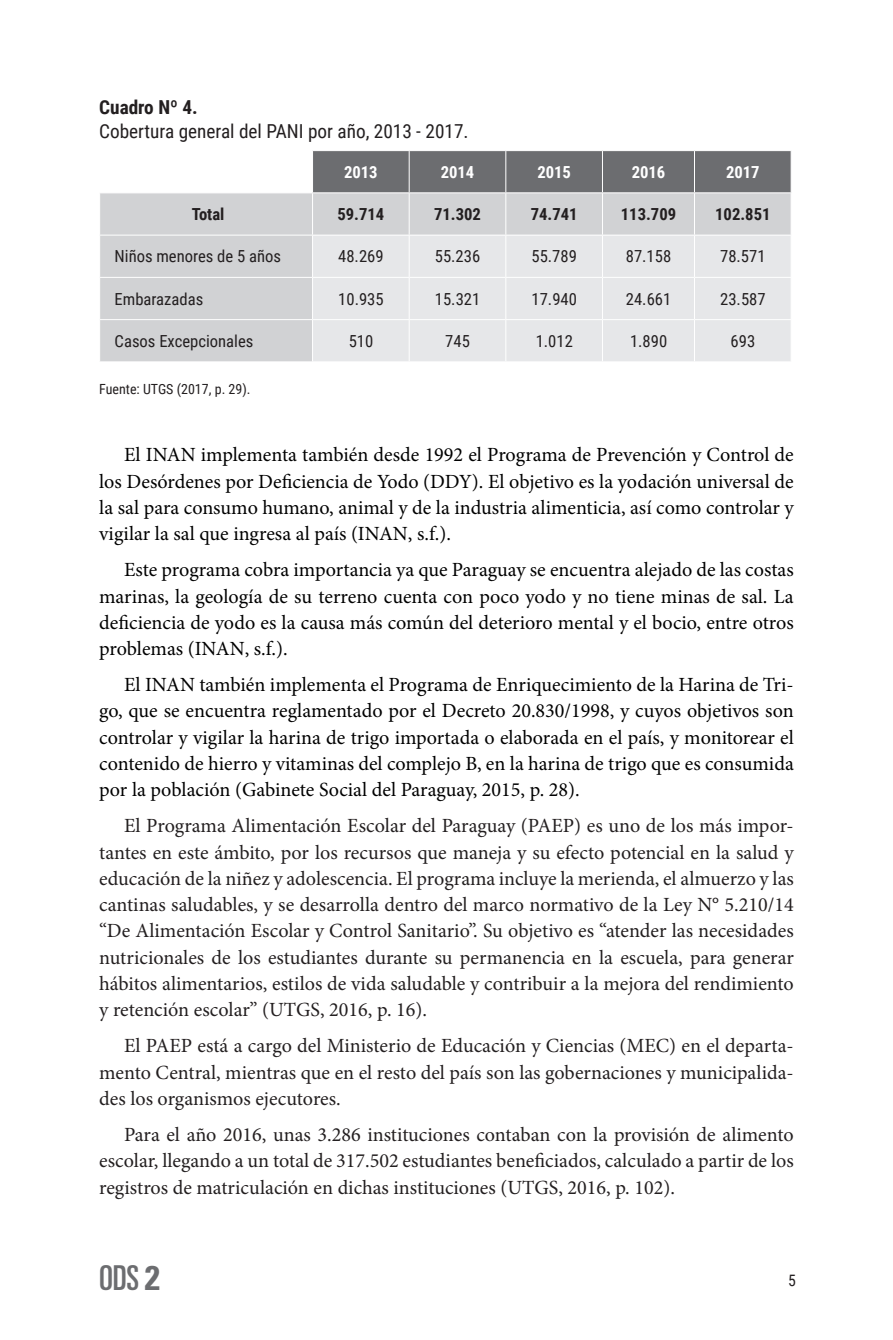
<style>
.page{position:relative;width:893px;height:1340px;background:#fff}
.page>*{position:absolute;margin:0;border:0;box-sizing:border-box;transform-origin:0 0}
.t1{font:ultra-condensed 34.3px "Univers";color:#6c6d70}
.t2{font:20.12px/26.2px "Minion Pro";color:#231f20;text-align:justify}
.t3{font:20.12px/26.2px "Minion Pro";color:#000001;text-align:justify}
.t4{font:19.25px "Roboto Condensed";color:#231f20}
.t5{font:700 19.25px "Roboto Condensed";color:#231f20}
.t6{font:16.62px "Roboto Condensed";color:#231f20}
.t7{font:700 16.62px "Roboto Condensed";color:#231f20}
.t8{font:700 16.62px "Roboto Condensed";color:#fff}
.t9{font:15.75px "Roboto Condensed";color:#231f20}
.t10{font:14px "Roboto Condensed";color:#231f20}
.s1{font-weight:700;font-stretch:condensed}
</style>
<div class="page">
<div style="left:313px;top:151px;width:478px;height:41px;background:#6c6d70"></div>
<div style="left:100px;top:193px;width:691px;height:168px;background:#d1d2d4"></div>
<div style="left:313px;top:236px;width:478px;height:125px;background:#e6e7e9"></div>
<hr style="left:409px;top:151px;width:1px;height:41px;background:#fff">
<hr style="left:505px;top:151px;width:1px;height:41px;background:#fff">
<hr style="left:602px;top:151px;width:1px;height:41px;background:#fff">
<hr style="left:694px;top:151px;width:1px;height:41px;background:#fff">
<hr style="left:312px;top:193px;width:1px;height:42px;background:#fff">
<hr style="left:409px;top:193px;width:1px;height:42px;background:#fff">
<hr style="left:505px;top:193px;width:1px;height:42px;background:#fff">
<hr style="left:602px;top:193px;width:1px;height:42px;background:#fff">
<hr style="left:694px;top:193px;width:1px;height:42px;background:#fff">
<hr style="left:99px;top:235px;width:214px;height:1px;background:#fff">
<hr style="left:313px;top:235px;width:96px;height:1px;background:#fff">
<hr style="left:312px;top:235px;width:1px;height:42px;background:#fff">
<hr style="left:409px;top:235px;width:97px;height:1px;background:#fff">
<hr style="left:409px;top:235px;width:1px;height:42px;background:#fff">
<hr style="left:506px;top:235px;width:96px;height:1px;background:#fff">
<hr style="left:505px;top:235px;width:1px;height:42px;background:#fff">
<hr style="left:602px;top:235px;width:92px;height:1px;background:#fff">
<hr style="left:602px;top:235px;width:1px;height:42px;background:#fff">
<hr style="left:694px;top:235px;width:98px;height:1px;background:#fff">
<hr style="left:694px;top:235px;width:1px;height:42px;background:#fff">
<hr style="left:99px;top:277px;width:214px;height:1px;background:#fff">
<hr style="left:313px;top:277px;width:96px;height:1px;background:#fff">
<hr style="left:312px;top:278px;width:1px;height:41px;background:#fff">
<hr style="left:409px;top:277px;width:97px;height:1px;background:#fff">
<hr style="left:409px;top:278px;width:1px;height:41px;background:#fff">
<hr style="left:506px;top:277px;width:96px;height:1px;background:#fff">
<hr style="left:505px;top:278px;width:1px;height:41px;background:#fff">
<hr style="left:602px;top:277px;width:92px;height:1px;background:#fff">
<hr style="left:602px;top:278px;width:1px;height:41px;background:#fff">
<hr style="left:694px;top:277px;width:98px;height:1px;background:#fff">
<hr style="left:694px;top:278px;width:1px;height:41px;background:#fff">
<hr style="left:99px;top:319px;width:214px;height:1px;background:#fff">
<hr style="left:313px;top:319px;width:96px;height:1px;background:#fff">
<hr style="left:312px;top:320px;width:1px;height:41px;background:#fff">
<hr style="left:409px;top:319px;width:97px;height:1px;background:#fff">
<hr style="left:409px;top:320px;width:1px;height:41px;background:#fff">
<hr style="left:506px;top:319px;width:96px;height:1px;background:#fff">
<hr style="left:505px;top:320px;width:1px;height:41px;background:#fff">
<hr style="left:602px;top:319px;width:92px;height:1px;background:#fff">
<hr style="left:602px;top:320px;width:1px;height:41px;background:#fff">
<hr style="left:694px;top:319px;width:98px;height:1px;background:#fff">
<hr style="left:694px;top:320px;width:1px;height:41px;background:#fff">
<p class="t5" style="left:99px;top:93px;width:100px">Cuadro Nº 4.</p>
<p class="t4" style="left:99px;top:118px;width:371px">Cobertura general del PANI por año, 2013 - 2017.</p>
<p class="t8" style="left:344px;top:160px;width:35px">2013</p>
<p class="t8" style="left:441px;top:160px;width:35px">2014</p>
<p class="t8" style="left:537px;top:160px;width:35px">2015</p>
<p class="t8" style="left:632px;top:160px;width:35px">2016</p>
<p class="t8" style="left:726px;top:160px;width:35px">2017</p>
<p class="t7" style="left:192px;top:203px;width:34px">Total</p>
<p class="t7" style="left:337px;top:203px;width:48px">59.714</p>
<p class="t7" style="left:434px;top:203px;width:48px">71.302</p>
<p class="t7" style="left:531px;top:203px;width:48px">74.741</p>
<p class="t7" style="left:621px;top:203px;width:57px">113.709</p>
<p class="t7" style="left:715px;top:203px;width:57px">102.851</p>
<p class="t6" style="left:115px;top:245px;width:168px">Niños menores de 5 años</p>
<p class="t6" style="left:338px;top:245px;width:47px">48.269</p>
<p class="t6" style="left:435px;top:245px;width:47px">55.236</p>
<p class="t6" style="left:531px;top:245px;width:47px">55.789</p>
<p class="t6" style="left:626px;top:245px;width:47px">87.158</p>
<p class="t6" style="left:720px;top:245px;width:47px">78.571</p>
<p class="t6" style="left:115px;top:287px;width:90px">Embarazadas</p>
<p class="t6" style="left:338px;top:287px;width:47px">10.935</p>
<p class="t6" style="left:435px;top:287px;width:47px">15.321</p>
<p class="t6" style="left:531px;top:287px;width:47px">17.940</p>
<p class="t6" style="left:626px;top:287px;width:47px">24.661</p>
<p class="t6" style="left:720px;top:287px;width:47px">23.587</p>
<p class="t6" style="left:115px;top:329px;width:140px">Casos Excepcionales</p>
<p class="t6" style="left:349px;top:329px;width:26px">510</p>
<p class="t6" style="left:445px;top:329px;width:26px">745</p>
<p class="t6" style="left:536px;top:329px;width:39px">1.012</p>
<p class="t6" style="left:630px;top:329px;width:39px">1.890</p>
<p class="t6" style="left:731px;top:329px;width:26px">693</p>
<p class="t10" style="left:99px;top:379px;width:153px">Fuente: UTGS (2017, p. 29).</p>
<p class="t3" style="left:99px;top:442px;width:696px;text-indent:25px">El INAN implementa también desde 1992 el Programa de Prevención y Control de los Desórdenes por Deficiencia de Yodo (DDY). El objetivo es la yodación universal de la sal para consumo humano, animal y de la industria alimenticia, así como controlar y vigilar la sal que ingresa al país (INAN, s.f.).</p>
<p class="t3" style="left:99px;top:557px;width:696px;text-indent:25px">Este programa cobra importancia ya que Paraguay se encuentra alejado de las costas marinas, la geología de su terreno cuenta con poco yodo y no tiene minas de sal. La deficiencia de yodo es la causa más común del deterioro mental y el bocio, entre otros problemas (INAN, s.f.).</p>
<p class="t3" style="left:99px;top:671px;width:696px;text-indent:25px">El INAN también implementa el Programa de Enriquecimiento de la Harina de Tri&shy;go, que se encuentra reglamentado por el Decreto 20.830/1998, y cuyos objetivos son controlar y vigilar la harina de trigo importada o elaborada en el país, y monitorear el contenido de hierro y vitaminas del complejo B, en la harina de trigo que es consumida por la población (Gabinete Social del Paraguay, 2015, p. 28).</p>
<p class="t2" style="left:99px;top:813px;width:696px;text-indent:25px">El Programa Alimentación Escolar del Paraguay (PAEP) es uno de los más impor&shy;tantes en este ámbito, por los recursos que maneja y su efecto potencial en la salud y educación de la niñez y adolescencia. El programa incluye la merienda, el almuerzo y las cantinas saludables, y se desarrolla dentro del marco normativo de la Ley N° 5.210/14 “De Alimentación Escolar y Control Sanitario”. Su objetivo es “atender las necesidades nutricionales de los estudiantes durante su permanencia en la escuela, para generar hábitos alimentarios, estilos de vida saludable y contribuir a la mejora del rendimiento y retención escolar” (UTGS, 2016, p. 16).</p>
<p class="t2" style="left:99px;top:1032px;width:696px;text-indent:25px">El PAEP está a cargo del Ministerio de Educación y Ciencias (MEC) en el departa&shy;mento Central, mientras que en el resto del país son las gobernaciones y municipalida&shy;des los organismos ejecutores.</p>
<p class="t2" style="left:99px;top:1121px;width:696px;text-indent:25px">Para el año 2016, unas 3.286 instituciones contaban con la provisión de alimento escolar, llegando a un total de 317.502 estudiantes beneficiados, calculado a partir de los registros de matriculación en dichas instituciones (UTGS, 2016, p. 102).</p>
<h1 class="t1" style="left:99px;top:1258px;width:62px">ODS <span class="s1">2</span></h1>
<p class="t9" style="left:788px;top:1268px;width:9px">5</p>
</div>
